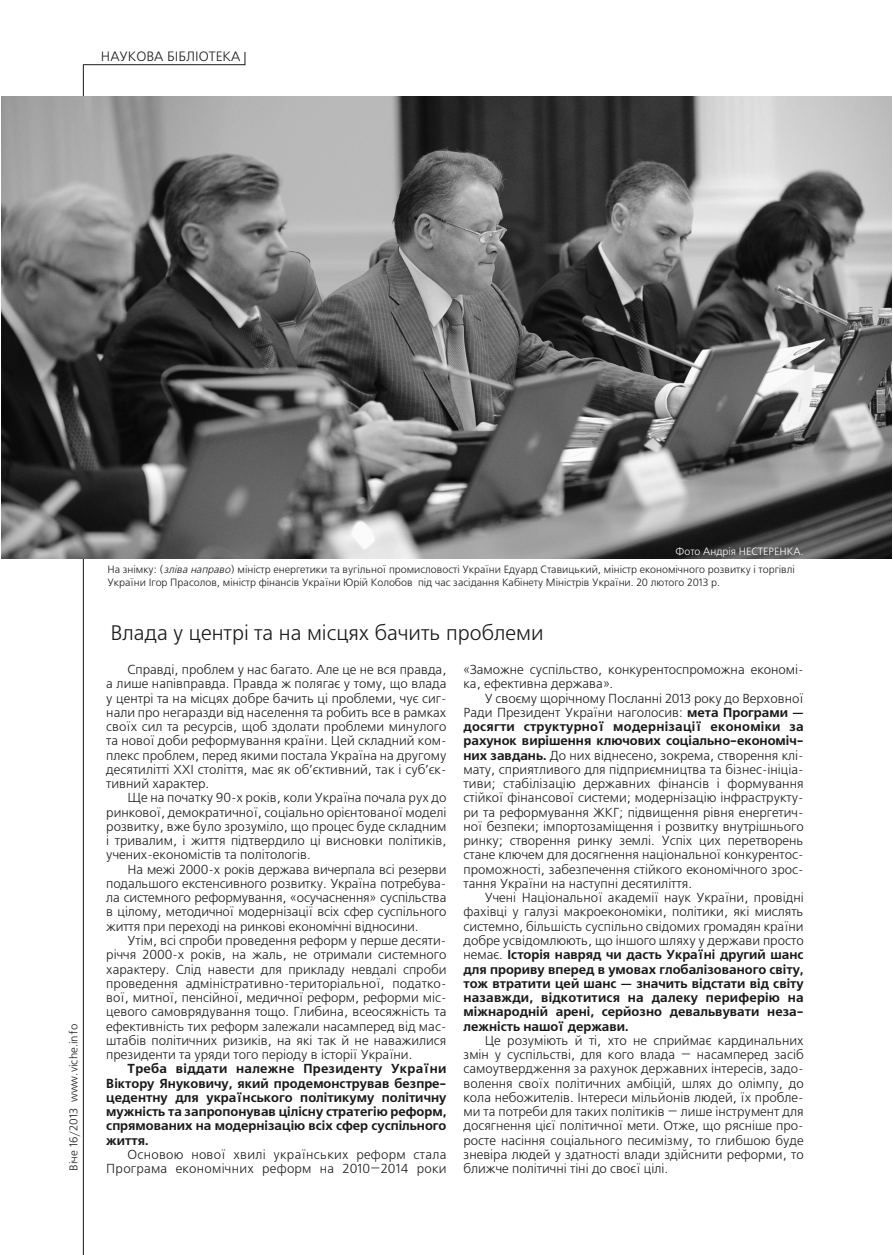
<style>
.page{position:relative;width:893px;height:1255px;background:#fff}
.page>*{position:absolute;margin:0;border:0;box-sizing:border-box;transform-origin:0 0}
.t1{font:21px "Free Set C";color:#191919}
.t2{font:13.5px "Free Set C";color:#191919}
.t3{font:13.05px/14.2px "Free Set C";color:#191919;text-align:justify}
.t4{font:700 13.05px/14.2px "Free Set C";color:#191919;text-align:justify}
.t5{font:13.05px/14.2px "Free Set C";letter-spacing:.02em;color:#191919;text-align:right}
.t6{font:11.25px "Free Set C";color:#191919}
.t7{font:10.5px/12.6px "Free Set C";color:#191919}
.t8{font:10.5px "Free Set C";color:#fff}
.s1{font-style:italic}
.s2{font-weight:700}
.s3{font-weight:400}
</style>
<div class="page">
<svg style="left:83px;top:52px;width:162px;height:1202px"></svg>
<img style="left:2px;top:97px;width:890px;height:461px">
<p class="t2" style="left:101px;top:48px;width:141px">НАУКОВА БІБЛІОТЕКА</p>
<p class="t6" style="left:67px;top:1170px;width:148px;rotate:-90deg">Віче 16/2013 www.viche.info</p>
<p class="t8" style="left:675px;top:545px;width:130px">Фото Андрія НЕСТЕРЕНКА.</p>
<p class="t7" style="left:107px;top:563px;width:689px">На знімку: (<span class="s1">зліванаправо</span>) міністр енергетики та вугільної промисловості України Едуард Ставицький, міністр економічного розвитку і торгівлі<br>України Ігор Прасолов, міністр фінансів України Юрій Колобов під час засідання Кабінету Міністрів України. 20 лютого 2013 р.</p>
<h1 class="t1" style="left:110px;top:621px;width:434px">Влада у центрі та на місцях бачить проблеми</h1>
<p class="t3" style="left:106px;top:662px;width:342px;text-indent:21px">Справді, проблем у нас багато. Але це не вся правда, а лише напівправда. Правда ж полягає у тому, що влада у центрі та на місцях добре бачить ці проблеми, чує сиг&shy;нали про негаразди від населення та робить все в рамках своїх сил та ресурсів, щоб здолати проблеми минулого та нової доби реформування країни. Цей складний ком&shy;плекс проблем, перед якими постала Україна на другому десятилітті ХХІ століття, має як об’єктивний, так і суб’єк&shy;тивний характер.</p>
<p class="t3" style="left:106px;top:790px;width:342px;text-indent:21px">Ще на початку 90-х років, коли Україна почала рух до ринкової, демократичної, соціально орієнтованої моделі розвитку, вже було зрозуміло, що процес буде складним і тривалим, і життя підтвердило ці висновки політиків, учених-економістів та політологів.</p>
<p class="t3" style="left:106px;top:862px;width:342px;text-indent:21px">На межі 2000-х років держава вичерпала всі резерви подальшого екстенсивного розвитку. Україна потребува&shy;ла системного реформування, «осучаснення» суспільства в цілому, методичної модернізації всіх сфер суспільного життя при переході на ринкові економічні відносини.</p>
<p class="t3" style="left:106px;top:933px;width:342px;text-indent:21px">Утім, всі спроби проведення реформ у перше десяти&shy;річчя 2000-х років, на жаль, не отримали системного характеру. Слід навести для прикладу невдалі спроби проведення адміністративно-територіальної, податко&shy;вої, митної, пенсійної, медичної реформ, реформи міс&shy;цевого самоврядування тощо. Глибина, всеосяжність та ефективність тих реформ залежали насамперед від мас&shy;штабів політичних ризиків, на які так й не наважилися президенти та уряди того періоду в історії України.</p>
<p class="t4" style="left:106px;top:1061px;width:342px;text-indent:21px">Треба віддати належне Президенту України Віктору Януковичу, який продемонстрував безпре&shy;цедентну для українського політикуму політичну мужність та запропонував цілісну стратегію реформ, спрямованих на модернізацію всіх сфер суспільного життя.</p>
<p class="t5" style="left:106px;top:1147px;width:342px">Основою нової хвилі українських реформ стала<br>Програма економічних реформ на 2010—2014 роки</p>
<p class="t3" style="left:463px;top:662px;width:342px">«Заможне суспільство, конкурентоспроможна економі&shy;ка, ефективна держава».</p>
<p class="t3" style="left:463px;top:691px;width:342px;text-indent:21px">У своєму щорічному Посланні 2013 року до Верховної Ради Президент України наголосив: <span class="s2">мета Програми — досягти структурної модернізації економіки за рахунок вирішення ключових соціально-економіч&shy;них завдань.</span> До них віднесено, зокрема, створення клі&shy;мату, сприятливого для підприємництва та бізнес-ініціа&shy;тиви; стабілізацію державних фінансів і формування стійкої фінансової системи; модернізацію інфраструкту&shy;ри та реформування ЖКГ; підвищення рівня енергетич&shy;ної безпеки; імпортозаміщення і розвитку внутрішнього ринку; створення ринку землі. Успіх цих перетворень стане ключем для досягнення національної конкурентос&shy;проможності, забезпечення стійкого економічного зрос&shy;тання України на наступні десятиліття.</p>
<p class="t4" style="left:463px;top:890px;width:342px;text-indent:21px"><span class="s3">Учені Національної академії наук України, провідні фахівці у галузі макроекономіки, політики, які мислять системно, більшість суспільно свідомих громадян країни добре усвідомлюють, що іншого шляху у держави просто немає.</span> Історія навряд чи дасть Україні другий шанс для прориву вперед в умовах глобалізованого світу, тож втратити цей шанс — значить відстати від світу назавжди, відкотитися на далеку периферію на міжнародній арені, серйозно девальвувати неза&shy;лежність нашої держави.</p>
<p class="t3" style="left:463px;top:1033px;width:342px;text-indent:21px">Це розуміють й ті, хто не сприймає кардинальних змін у суспільстві, для кого влада — насамперед засіб самоутвердження за рахунок державних інтересів, задо&shy;волення своїх політичних амбіцій, шлях до олімпу, до кола небожителів. Інтереси мільйонів людей, їх пробле&shy;ми та потреби для таких політиків — лише інструмент для досягнення цієї політичної мети. Отже, що рясніше про&shy;росте насіння соціального песимізму, то глибшою буде зневіра людей у здатності влади здійснити реформи, то ближче політичні тіні до своєї цілі.</p>
</div>
